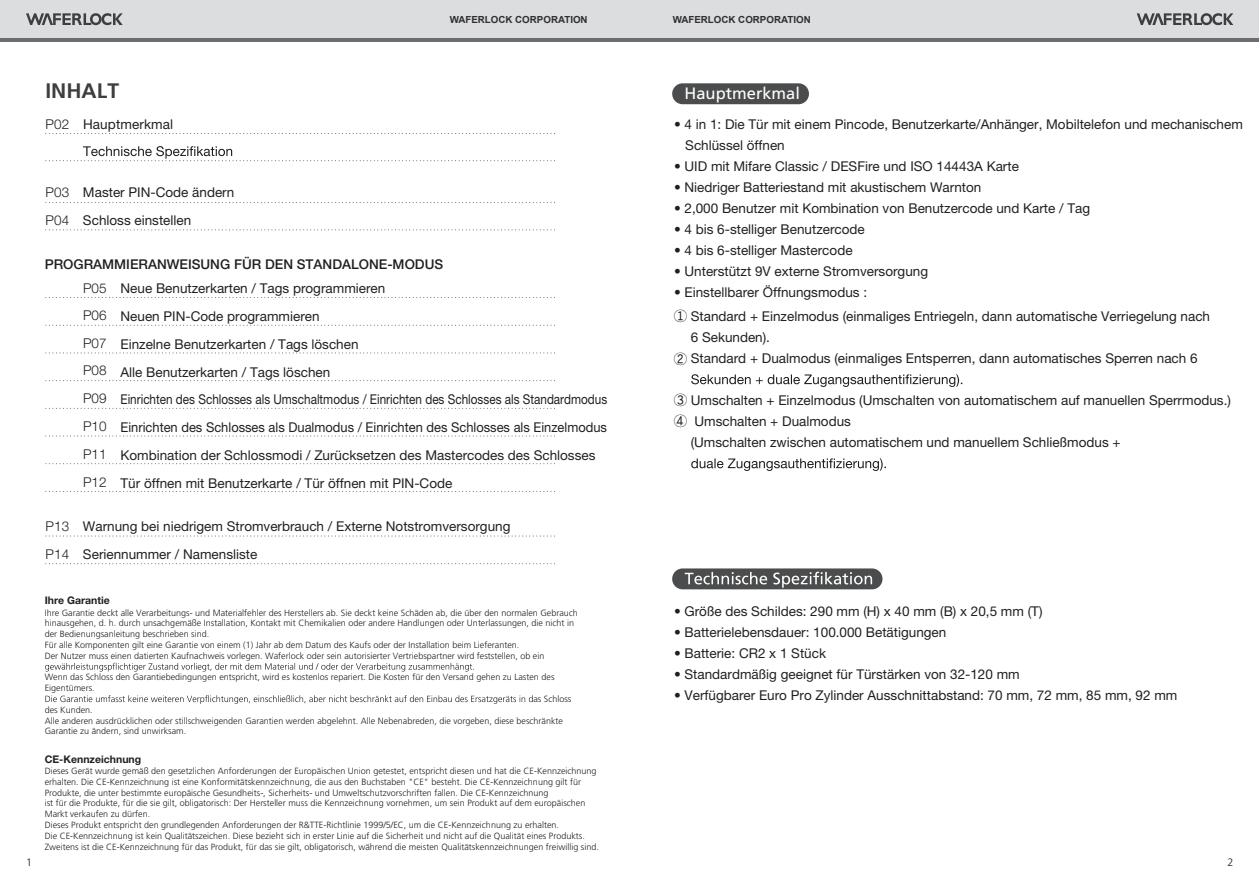
<style>
.page{position:relative;width:1259px;height:893px;background:#fff}
.page>*{position:absolute;margin:0;border:0;box-sizing:border-box;transform-origin:0 0}
.t1{font:700 21px "Frutiger LT Std";color:#3e3e3f}
.t2{font:16.5px "Frutiger LT Std";color:#fff}
.t3{font:13.5px/27.8px "Helvetica Neue LT Std";color:#231f20}
.t4{font:500 13.5px "Helvetica Neue LT Std";color:#231f20}
.t5{font:300 13.5px/27.8px "Helvetica Neue LT Std";letter-spacing:.01em;color:#231f20;text-align:justify}
.t6{font:700 13.5px "AR Hei B5";color:#231f20}
.t7{font:300 10.8px "Frutiger LT Std";color:#231f20}
.t8{font:700 10.5px "Helvetica Neue LT Std";color:#231f20}
.t9{font:700 9.75px "Arial";color:#312f30}
.t10{font:300 9px/10.8px "Frutiger LT Std";color:#231f20}
.s1{font-weight:300}
.s2{font-family:"AR Hei B5";font-weight:700}
</style>
<div class="page">
<div style="left:0;top:0;width:1259px;height:42px;background:#6c6d70"></div>
<div style="left:0;top:0;width:1259px;height:38px;background:#dcdddf"></div>
<svg style="left:1136px;top:13px;width:97px;height:12px"></svg>
<svg style="left:26px;top:13px;width:97px;height:12px"></svg>
<div style="left:672px;top:83px;width:137px;height:21px;background:#4b4c4d;border-radius:10px"></div>
<div style="left:672px;top:568px;width:210px;height:21px;background:#4b4c4d;border-radius:10px"></div>
<svg style="left:684px;top:572px;width:188px;height:16px"></svg>
<svg style="left:691px;top:374px;width:271px;height:13px"></svg>
<svg style="left:691px;top:458px;width:195px;height:13px"></svg>
<svg style="left:45px;top:663px;width:429px;height:8px"></svg>
<svg style="left:45px;top:695px;width:488px;height:9px"></svg>
<svg style="left:46px;top:133px;width:509px;height:1px"></svg>
<svg style="left:46px;top:146px;width:509px;height:15px"></svg>
<svg style="left:46px;top:202px;width:509px;height:1px"></svg>
<svg style="left:46px;top:297px;width:509px;height:1px"></svg>
<svg style="left:46px;top:325px;width:509px;height:1px"></svg>
<svg style="left:46px;top:353px;width:509px;height:1px"></svg>
<svg style="left:46px;top:380px;width:509px;height:1px"></svg>
<svg style="left:46px;top:408px;width:509px;height:1px"></svg>
<svg style="left:46px;top:436px;width:509px;height:1px"></svg>
<svg style="left:46px;top:463px;width:509px;height:1px"></svg>
<svg style="left:46px;top:491px;width:509px;height:1px"></svg>
<svg style="left:46px;top:536px;width:509px;height:1px"></svg>
<svg style="left:46px;top:563px;width:509px;height:1px"></svg>
<svg style="left:46px;top:230px;width:509px;height:1px"></svg>
<p class="t9" style="left:450px;top:13px;width:139px">WAFERLOCK CORPORATION</p>
<p class="t9" style="left:673px;top:13px;width:139px">WAFERLOCK CORPORATION</p>
<h1 class="t1" style="left:45px;top:79px;width:75px">INHALT</h1>
<h3 class="t3" style="left:45px;top:110px;width:129px"><span class="s1">P02</span> Hauptmerkmal</h3>
<h3 class="t3" style="left:45px;top:179px;width:190px;line-height:27.3px;text-indent:38px">Master PIN-Code ändern<br><span class="s1">P04</span> Schloss einstellen</h3>
<h3 class="t5" style="left:45px;top:178px;width:25px">P03</h3>
<h3 class="t4" style="left:45px;top:256px;width:400px">PROGRAMMIERANWEISUNG FÜR DEN STANDALONE-MODUS</h3>
<h3 class="t5" style="left:45px;top:511px;width:25px;line-height:28.5px">P13<br>P14</h3>
<h3 class="t5" style="left:83px;top:274px;width:25px">P05<br>P06<br>P07<br>P08<br>P09<br>P10<br>P11<br>P12</h3>
<p class="t3" style="left:120px;top:274px;width:488px">Neue Benutzerkarten / Tags programmieren<br>Neuen PIN-Code programmieren<br>Einzelne Benutzerkarten / Tags löschen<br>Alle Benutzerkarten / Tags löschen<br>Einrichten des Schlosses als Umschaltmodus / Einrichten des Schlosses als Standardmodus Einrichten des Schlosses als Dualmodus / Einrichten des Schlosses als Einzelmodus Kombination der Schlossmodi / Zurücksetzen des Mastercodes des Schlosses Tür öffnen mit Benutzerkarte / Tür öffnen mit PIN-Code</p>
<h3 class="t3" style="left:83px;top:512px;width:429px">Warnung bei niedrigem Stromverbrauch / Externe Notstromversorgung<br>Seriennummer / Namensliste</h3>
<p class="t8" style="left:45px;top:593px;width:67px">Ihre Garantie</p>
<p class="t10" style="left:45px;top:607px;width:535px">Ihre Garantie deckt alle Verarbeitungs- und Materialfehler des Herstellers ab. Sie deckt keine Schäden ab, die über den normalen Gebrauch hinausgehen, d. h. durch unsachgemäße Installation, Kontakt mit Chemikalien oder andere Handlungen oder Unterlassungen, die nicht in der Bedienungsanleitung beschrieben sind.<br>Für alle Komponenten gilt eine Garantie von einem (1) Jahr ab dem Datum des Kaufs oder der Installation beim Lieferanten.<br>Der Nutzer muss einen datierten Kaufnachweis vorlegen. Waferlock oder sein autorisierter Vertriebspartner wird feststellen, ob ein</p>
<p class="t10" style="left:45px;top:672px;width:511px">Wenn das Schloss den Garantiebedingungen entspricht, wird es kostenlos repariert. Die Kosten für den Versand gehen zu Lasten des</p>
<p class="t10" style="left:45px;top:683px;width:52px">Eigentümers.</p>
<p class="t10" style="left:533px;top:694px;width:40px">as Schloss</p>
<p class="t10" style="left:45px;top:704px;width:50px">des Kunden.</p>
<p class="t10" style="left:45px;top:715px;width:520px">Alle anderen ausdrücklichen oder stillschweigenden Garantien werden abgelehnt. Alle Nebenabreden, die vorgeben, diese beschränkte</p>
<p class="t10" style="left:45px;top:726px;width:143px">Garantie zu ändern, sind unwirksam.</p>
<p class="t10" style="left:45px;top:766px;width:556px">Dieses Gerät wurde gemäß den gesetzlichen Anforderungen der Europäischen Union getestet, entspricht diesen und hat die CE-Kennzeichnung erhalten. Die CE-Kennzeichnung ist eine Konformitätskennzeichnung, die aus den Buchstaben "CE" besteht. Die CE-Kennzeichnung gilt für Produkte, die unter bestimmte europäische Gesundheits-, Sicherheits- und Umweltschutzvorschriften fallen. Die CE-Kennzeichnung<br>ist für die Produkte, für die sie gilt, obligatorisch: Der Hersteller muss die Kennzeichnung vornehmen, um sein Produkt auf dem europäischen Markt verkaufen zu dürfen.<br>Dieses Produkt entspricht den grundlegenden Anforderungen der R&amp;TTE-Richtlinie 1999/5/EC, um die CE-Kennzeichnung zu erhalten.<br>Die CE-Kennzeichnung ist kein Qualitätszeichen. Diese bezieht sich in erster Linie auf die Sicherheit und nicht auf die Qualität eines Produkts.<br>Zweitens ist die CE-Kennzeichnung für das Produkt, für das sie gilt, obligatorisch, während die meisten Qualitätskennzeichnungen freiwillig sind.</p>
<p class="t8" style="left:45px;top:752px;width:98px">CE-Kennzeichnung</p>
<h2 class="t2" style="left:684px;top:84px;width:117px">Hauptmerkmal</h2>
<h3 class="t3" style="left:685px;top:113px;width:559px;line-height:21px;text-indent:-11px">• 4 in 1: Die Tür mit einem Pincode, Benutzerkarte/Anhänger, Mobiltelefon und mechanischem<br>Schlüssel öffnen</h3>
<h3 class="t3" style="left:674px;top:152px;width:346px">• UID mit Mifare Classic / DESFire und ISO 14443A Karte</h3>
<h3 class="t3" style="left:674px;top:173px;width:309px">• Niedriger Batteriestand mit akustischem Warnton</h3>
<h3 class="t3" style="left:674px;top:194px;width:418px">• 2,000 Benutzer mit Kombination von Benutzercode und Karte / Tag</h3>
<h3 class="t3" style="left:674px;top:215px;width:192px">• 4 bis 6-stelliger Benutzercode</h3>
<h3 class="t3" style="left:674px;top:236px;width:180px">• 4 bis 6-stelliger Mastercode</h3>
<h3 class="t3" style="left:674px;top:257px;width:256px">• Unterstützt 9V externe Stromversorgung</h3>
<h3 class="t3" style="left:674px;top:278px;width:195px">• Einstellbarer Öffnungsmodus :</h3>
<h3 class="t3" style="left:691px;top:306px;width:521px;line-height:21px;text-indent:-17px"><span class="s2">①</span> Standard + Einzelmodus (einmaliges Entriegeln, dann automatische Verriegelung nach<br>6 Sekunden).</h3>
<h3 class="t3" style="left:674px;top:344px;width:525px"><span class="s2">②</span> Standard + Dualmodus (einmaliges Entsperren, dann automatisches Sperren nach 6</h3>
<h3 class="t3" style="left:674px;top:386px;width:558px"><span class="s2">③</span> Umschalten + Einzelmodus (Umschalten von automatischem auf manuellen Sperrmodus.)</h3>
<h3 class="t6" style="left:674px;top:414px;width:15px">④</h3>
<h3 class="t3" style="left:691px;top:411px;width:431px;line-height:21px">Umschalten + Dualmodus<br>(Umschalten zwischen automatischem und manuellem Schließmodus +</h3>
<h3 class="t3" style="left:674px;top:597px;width:370px">• Größe des Schildes: 290 mm (H) x 40 mm (B) x 20,5 mm (T)</h3>
<h3 class="t3" style="left:674px;top:618px;width:274px">• Batterielebensdauer: 100.000 Betätigungen</h3>
<h3 class="t3" style="left:674px;top:639px;width:154px">• Batterie: CR2 x 1 Stück</h3>
<h3 class="t3" style="left:674px;top:660px;width:347px">• Standardmäßig geeignet für Türstärken von 32-120 mm</h3>
<h3 class="t3" style="left:674px;top:681px;width:505px">• Verfügbarer Euro Pro Zylinder Ausschnittabstand: 70 mm, 72 mm, 85 mm, 92 mm</h3>
<p class="t7" style="left:26px;top:856px;width:8px">1</p>
<p class="t7" style="left:1227px;top:856px;width:8px">2</p>
</div>
